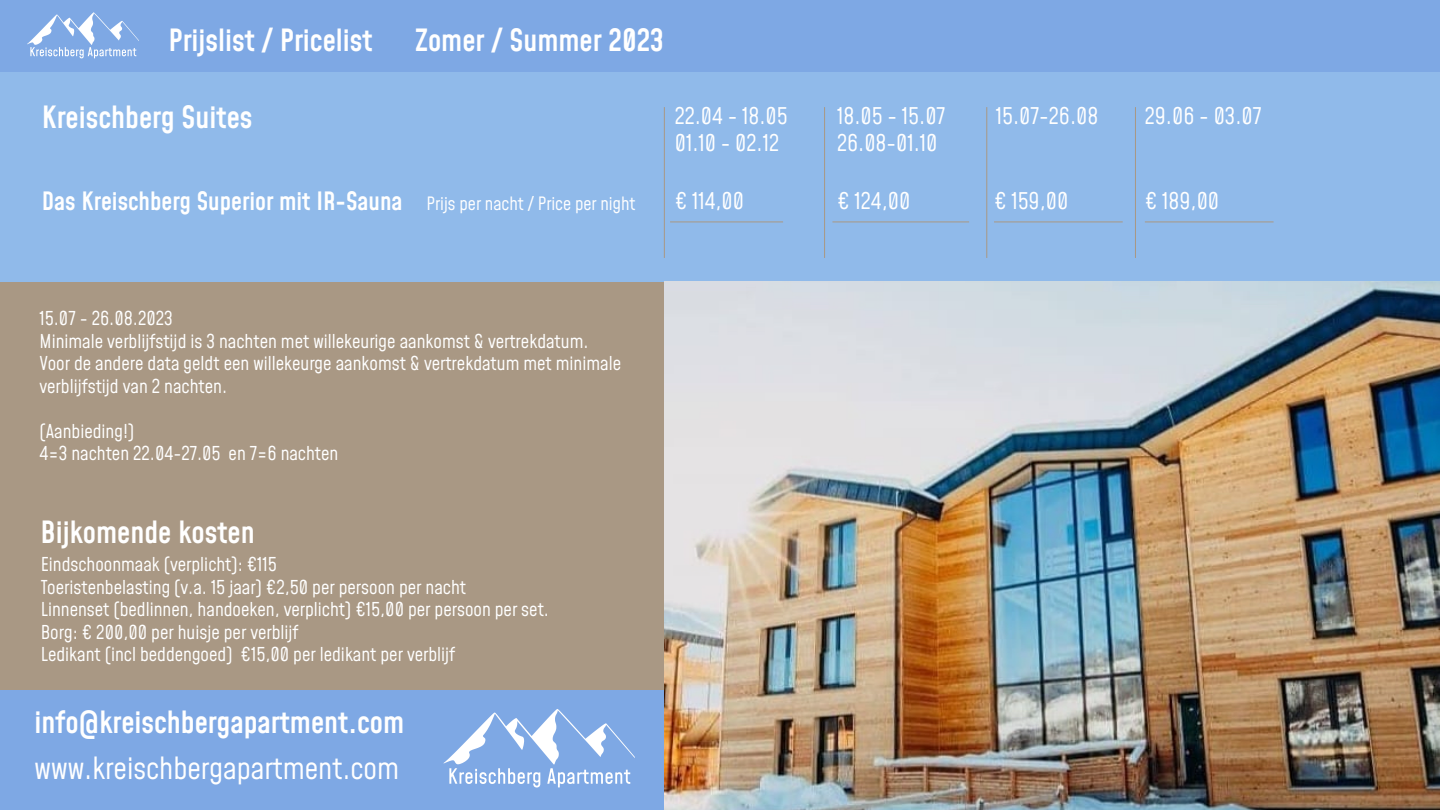
<style>
.page{position:relative;width:1440px;height:810px;background:#fff}
.page>*{position:absolute;margin:0;border:0;box-sizing:border-box;transform-origin:0 0}
.t1{font:600 30px "Mohave";color:#fff}
.t2{font:30px "Mohave";color:#fff}
.t3{font:600 24.75px "Mohave";color:#fff}
.t4{font:22.5px/27px "Mohave";color:#fff}
.t5{font:18.75px/22.5px "Mohave";color:#fff}
.t6{font:18px "Mohave";color:#fff}
</style>
<div class="page">
<div style="left:0;top:0;width:1440px;height:83px;background:#7ea8e4"></div>
<div style="left:0;top:687px;width:709px;height:123px;background:#7ea8e4"></div>
<div style="left:0;top:281px;width:704px;height:409px;background:#a99884"></div>
<div style="left:0;top:72px;width:1440px;height:209px;background:#90baea"></div>
<svg style="left:27px;top:12px;width:112px;height:46px"></svg>
<svg style="left:444px;top:709px;width:191px;height:79px"></svg>
<hr style="left:664px;top:107px;width:1px;height:151px;background:#a99884">
<hr style="left:670px;top:222px;width:113px;height:1px;background:#a99884">
<hr style="left:832px;top:222px;width:137px;height:1px;background:#a99884">
<hr style="left:994px;top:222px;width:129px;height:1px;background:#a99884">
<hr style="left:1145px;top:222px;width:129px;height:1px;background:#a99884">
<hr style="left:824px;top:107px;width:1px;height:151px;background:#a99884">
<hr style="left:986px;top:107px;width:1px;height:151px;background:#a99884">
<hr style="left:1135px;top:107px;width:1px;height:151px;background:#a99884">
<img style="left:664px;top:281px;width:776px;height:529px">
<h1 class="t1" style="left:169px;top:21px;width:206px">Prijslist / Pricelist</h1>
<h1 class="t1" style="left:415px;top:21px;width:250px">Zomer / Summer 2023</h1>
<h1 class="t1" style="left:42px;top:98px;width:212px">Kreischberg Suites</h1>
<h2 class="t3" style="left:42px;top:185px;width:362px">Das Kreischberg Superior mit IR-Sauna</h2>
<p class="t6" style="left:427px;top:192px;width:210px">Prijs per nacht / Price per night</p>
<p class="t4" style="left:675px;top:104px;width:115px">22.04 - 18.05<br>01.10 - 02.12</p>
<p class="t4" style="left:675px;top:189px;width:71px">€ 114,00</p>
<p class="t5" style="left:40px;top:309px;width:583px">15.07 - 26.08.2023<br>Minimale verblijfstijd is 3 nachten met willekeurige aankomst &amp; vertrekdatum.<br>Voor de andere data geldt een willekeurge aankomst &amp; vertrekdatum met minimale verblijfstijd van 2 nachten.</p>
<p class="t5" style="left:40px;top:421px;width:300px">(Aanbieding!)<br>4=3 nachten 22.04-27.05 en 7=6 nachten</p>
<h1 class="t1" style="left:41px;top:513px;width:216px">Bijkomende kosten</h1>
<p class="t5" style="left:41px;top:555px;width:510px">Eindschoonmaak (verplicht): €115<br>Toeristenbelasting (v.a. 15 jaar) €2,50 per persoon per nacht<br>Linnenset (bedlinnen, handoeken, verplicht) €15,00 per persoon per set.<br>Borg: € 200,00 per huisje per verblijf<br>Ledikant (incl beddengoed) €15,00 per ledikant per verblijf</p>
<h1 class="t1" style="left:35px;top:703px;width:371px">info@kreischbergapartment.com</h1>
<h1 class="t2" style="left:35px;top:749px;width:366px">www.kreischbergapartment.com</h1>
<p class="t4" style="left:837px;top:104px;width:110px">18.05 - 15.07<br>26.08-01.10</p>
<p class="t4" style="left:996px;top:104px;width:104px">15.07-26.08</p>
<p class="t4" style="left:1145px;top:104px;width:118px">29.06 - 03.07</p>
<p class="t4" style="left:837px;top:189px;width:75px">€ 124,00</p>
<p class="t4" style="left:994px;top:189px;width:76px">€ 159,00</p>
<p class="t4" style="left:1145px;top:189px;width:76px">€ 189,00</p>
</div>
